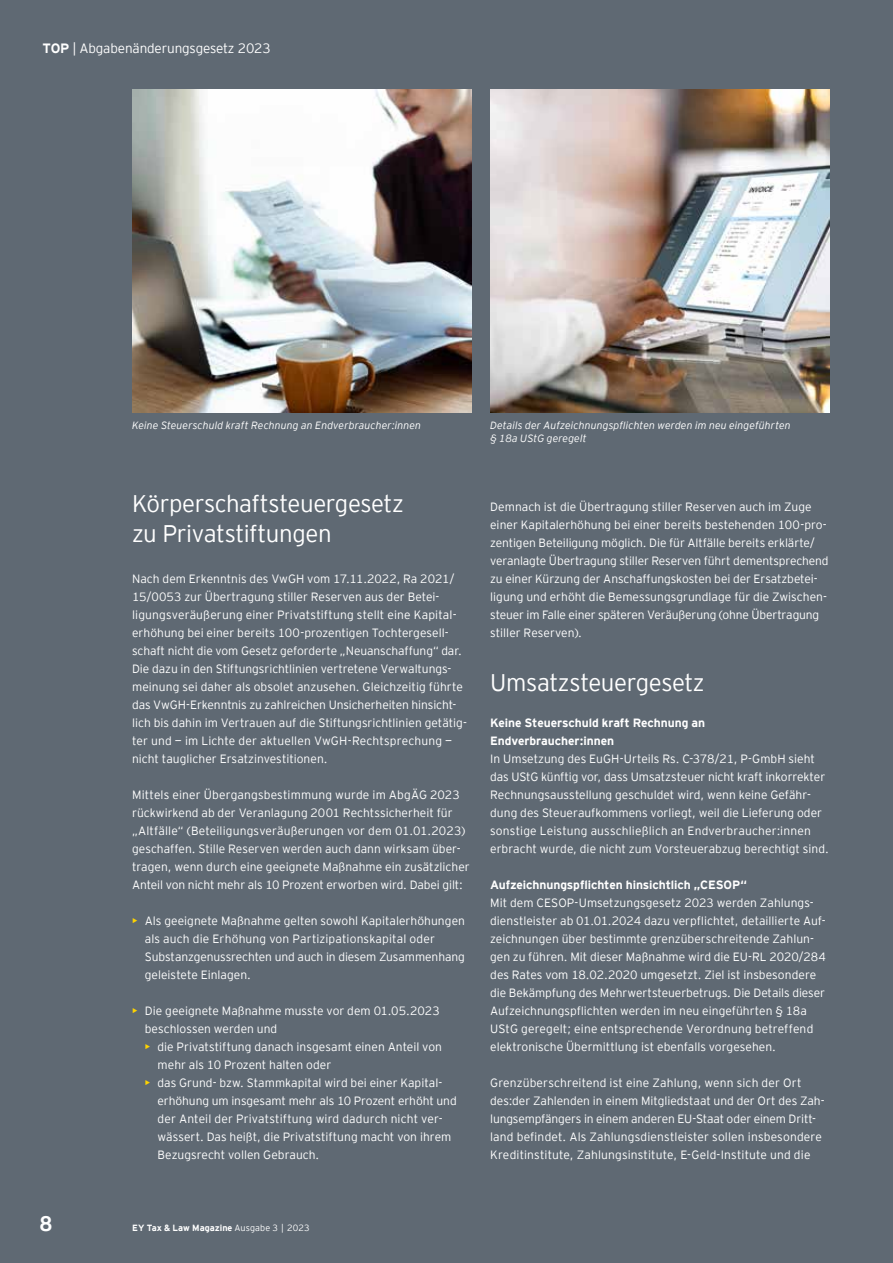
<style>
.page{position:relative;width:893px;height:1263px;background:#5f6973}
.page>*{position:absolute;margin:0;border:0;box-sizing:border-box;transform-origin:0 0}
.t1{font:300 24px/30px "EY Interstate";letter-spacing:-.02em;color:#fff}
.t2{font:700 21px "EY Interstate";color:#fff}
.t3{font:300 13.5px "EY Interstate";letter-spacing:-.01em;color:#fff}
.t4{font:300 12px/18px "EY Interstate";color:#fff}
.t5{font:700 12px/18px "EY Interstate";letter-spacing:-.005em;color:#fff}
.t6{font:italic 300 10.5px/13.5px "EY Interstate";letter-spacing:.005em;color:#fff}
.t7{font:700 9px "EY Interstate";letter-spacing:.005em;color:#fff}
.s1{font-weight:700}
.s2{font-weight:400;color:#ffd400}
.s3{font-weight:300}
</style>
<div class="page">
<img style="left:132px;top:89px;width:339px;height:323px">
<img style="left:490px;top:89px;width:339px;height:323px">
<p class="t3" style="left:43px;top:43px;width:230px"><span class="s1">TOP</span> | Abgabenänderungsgesetz 2023</p>
<p class="t6" style="left:132px;top:419px;width:291px">Keine Steuerschuld kraft Rechnung an Endverbraucher:innen</p>
<p class="t6" style="left:490px;top:418px;width:302px">Details der Aufzeichnungsp昀氀ichten werden im neu eingeführten § 18a UStG geregelt</p>
<h1 class="t1" style="left:132px;top:490px;width:273px">Körperschaftsteuergesetz zu Privatstiftungen</h1>
<p class="t4" style="left:132px;top:570px;width:336px">Nach dem Erkenntnis des VwGH vom 17.11.2022, Ra 2021/ 15/0053 zur Übertragung stiller Reserven aus der Betei&shy;ligungsveräußerung einer Privatstiftung stellt eine Kapital&shy;erhöhung bei einer bereits 100-prozentigen Tochtergesell&shy;schaft nicht die vom Gesetz geforderte „Neuanschaffung“ dar.<br>Die dazu in den Stiftungsrichtlinien vertretene Verwaltungs&shy;meinung sei daher als obsolet anzusehen. Gleichzeitig führte das VwGH-Erkenntnis zu zahlreichen Unsicherheiten hinsicht&shy;lich bis dahin im Vertrauen auf die Stiftungsrichtlinien getätig&shy;ter und — im Lichte der aktuellen VwGH-Rechtsprechung — nicht tauglicher Ersatzinvestitionen.</p>
<p class="t4" style="left:132px;top:786px;width:339px">Mittels einer Übergangsbestimmung wurde im AbgÄG 2023 rückwirkend ab der Veranlagung 2001 Rechtssicherheit für „Altfälle“ (Beteiligungsveräußerungen vor dem 01.01.2023) geschaffen. Stille Reserven werden auch dann wirksam über&shy;tragen, wenn durch eine geeignete Maßnahme ein zusätzlicher Anteil von nicht mehr als 10 Prozent erworben wird. Dabei gilt:</p>
<p class="t4" style="left:145px;top:911px;width:322px;text-indent:-13px"><span class="s2">•</span> Als geeignete Maßnahme gelten sowohl Kapitalerhöhungen als auch die Erhöhung von Partizipationskapital oder Substanzgenussrechten und auch in diesem Zusammenhang geleistete Einlagen.</p>
<p class="t4" style="left:145px;top:1001px;width:296px;text-indent:-13px"><span class="s2">•</span> Die geeignete Maßnahme musste vor dem 01.05.2023 beschlossen werden und</p>
<p class="t4" style="left:158px;top:1037px;width:286px;text-indent:-13px"><span class="s2">•</span> die Privatstiftung danach insgesamt einen Anteil von mehr als 10 Prozent halten oder</p>
<p class="t4" style="left:158px;top:1073px;width:301px;text-indent:-13px"><span class="s2">•</span> das Grund- bzw. Stammkapital wird bei einer Kapital&shy;erhöhung um insgesamt mehr als 10 Prozent erhöht und der Anteil der Privatstiftung wird dadurch nicht ver&shy;wässert. Das heißt, die Privatstiftung macht von ihrem Bezugsrecht vollen Gebrauch.</p>
<p class="t4" style="left:490px;top:498px;width:340px">Demnach ist die Übertragung stiller Reserven auch im Zuge einer Kapitalerhöhung bei einer bereits bestehenden 100-pro&shy;zentigen Beteiligung möglich. Die für Altfälle bereits erklärte/ veranlagte Übertragung stiller Reserven führt dementsprechend zu einer Kürzung der Anschaffungskosten bei der Ersatzbetei&shy;ligung und erhöht die Bemessungsgrundlage für die Zwischen&shy;steuer im Falle einer späteren Veräußerung (ohne Übertragung stiller Reserven).</p>
<h1 class="t1" style="left:490px;top:669px;width:216px">Umsatzsteuergesetz</h1>
<p class="t5" style="left:490px;top:714px;width:216px">Keine Steuerschuld kraft Rechnung an<br>Endverbraucher:innen</p>
<p class="t4" style="left:490px;top:750px;width:340px">In Umsetzung des EuGH-Urteils Rs. C-378/21, P-GmbH sieht das UStG künftig vor, dass Umsatzsteuer nicht kraft inkorrekter Rechnungsausstellung geschuldet wird, wenn keine Gefähr&shy;dung des Steueraufkommens vorliegt, weil die Lieferung oder sonstige Leistung ausschließlich an Endverbraucher:innen erbracht wurde, die nicht zum Vorsteuerabzug berechtigt sind.</p>
<p class="t5" style="left:490px;top:875px;width:258px">Aufzeichnungsp昀氀ichten hinsichtlich „CESOP“</p>
<p class="t4" style="left:490px;top:894px;width:337px">Mit dem CESOP-Umsetzungsgesetz 2023 werden Zahlungs&shy;dienstleister ab 01.01.2024 dazu verp昀氀ichtet, detaillierte Auf&shy;zeichnungen über bestimmte grenzüberschreitende Zahlun&shy;gen zu führen. Mit dieser Maßnahme wird die EU-RL 2020/284 des Rates vom 18.02.2020 umgesetzt. Ziel ist insbesondere die Bekämpfung des Mehrwertsteuerbetrugs. Die Details dieser Aufzeichnungsp昀氀ichten werden im neu eingeführten § 18a UStG geregelt; eine entsprechende Verordnung betreffend elektronische Übermittlung ist ebenfalls vorgesehen.</p>
<p class="t4" style="left:490px;top:1074px;width:336px">Grenzüberschreitend ist eine Zahlung, wenn sich der Ort des:der Zahlenden in einem Mitgliedstaat und der Ort des Zah&shy;lungsempfängers in einem anderen EU-Staat oder einem Dritt&shy;land be昀椀ndet. Als Zahlungsdienstleister sollen insbesondere Kreditinstitute, Zahlungsinstitute, E-Geld-Institute und die</p>
<h2 class="t2" style="left:39px;top:1214px;width:15px">8</h2>
<p class="t7" style="left:132px;top:1224px;width:179px">EY Tax &amp; Law Magazine <span class="s3">Ausgabe 3 | 2023</span></p>
</div>
